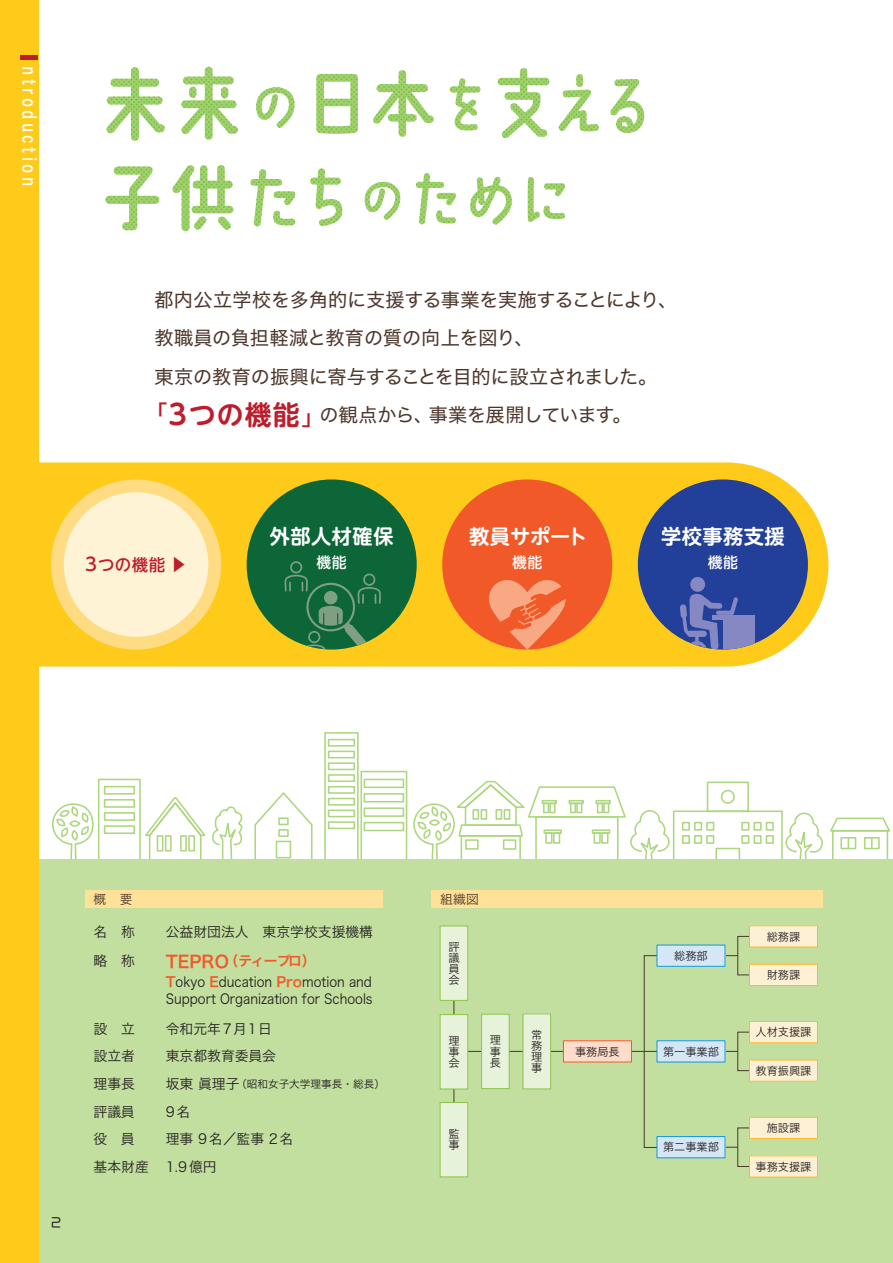
<style>
.page{position:relative;width:893px;height:1263px;background:#fff}
.page>*{position:absolute;margin:0;border:0;box-sizing:border-box;transform-origin:0 0}
.t1{font:700 20.25px "UD Shin M Go Pr 6 N De";letter-spacing:.025em;color:#fff}
.t2{font:19.2px "Hira Kaku Std N W4";letter-spacing:-.01em;color:#4c362b}
.t3{font:19.2px "Shuei Go Kin Std B";letter-spacing:.215em;color:#fff;scale:.8 1}
.t4{font:500 16.5px "UD Shin M Go Pr 6 N";color:#be1d2c}
.t5{font:500 14.85px "UD Shin M Go Pr 6 N";color:#fff}
.t6{font:13.8px/27.6px "Hira Kaku Std N W3";color:#231f20}
.t7{font:13.8px/17px "Hira Kaku Std N W3";color:#231f20;scale:.9 1}
.t8{font:13.8px "Hira Kaku Std N W6";letter-spacing:-.075em;color:#f15929}
.t9{font:13.8px "Hira Kaku Std N W3";letter-spacing:.07em;color:#231f20}
.t10{font:12.75px "Hira Kaku Std N W3";color:#4c362b}
.t11{font:12.75px "VDL Logo Maru Jr Regular";color:#231f20}
.t12{font:11.1px/11.1px "Hira Kaku Std N W3";color:#231f20;text-align:justify}
.t13{font:10.65px "Hira Kaku Std N W3";color:#231f20}
.s1{font-size:26.85px;color:#be1d2c}
.s2{font-family:"UD Shin M Go Pr 6 N De";font-weight:700;font-size:27.75px;color:#be1d2c}
.s3{font-family:"UD Shin M Go Pr 6 N De";font-weight:700;font-size:26.85px;color:#be1d2c}
.s4{font-size:18px}
.s5{font-size:16.95px}
.s6{font-family:"Hira Kaku Std N W6";color:#f15929}
.s7{font-size:13.8px}
</style>
<div class="page">
<svg style="left:52px;top:778px;width:191px;height:81px"></svg>
<svg style="left:254px;top:732px;width:636px;height:127px"></svg>
<div style="left:0;top:859px;width:893px;height:404px;background:#c3dfa0"></div>
<svg style="left:38px;top:462px;width:790px;height:204px;background:#fdce2c"></svg>
<div style="left:57px;top:486px;width:158px;height:157px;background:#fef3d4;border-radius:50%"></div>
<div style="left:51px;top:479px;width:170px;height:170px;border:13px solid #ffdc84;border-radius:50%"></div>
<div style="left:85px;top:891px;width:298px;height:17px;background:#ffe297"></div>
<div style="left:442px;top:479px;width:170px;height:170px;background:#f15929;border-radius:50%"></div>
<svg style="left:481px;top:580px;width:85px;height:69px"></svg>
<div style="left:638px;top:479px;width:170px;height:170px;background:#223f99;border-radius:50%"></div>
<hr style="left:712px;top:616px;width:43px;height:4px;background:#8588c2">
<div style="left:690px;top:577px;width:15px;height:15px;background:#8588c2;border-radius:50%"></div>
<div style="left:723px;top:616px;width:32px;height:33px;background:#8588c2"></div>
<svg style="left:680px;top:594px;width:42px;height:55px"></svg>
<svg style="left:730px;top:597px;width:8px;height:18px"></svg>
<svg style="left:716px;top:611px;width:18px;height:4px"></svg>
<div style="left:247px;top:479px;width:170px;height:170px;background:#0c6638;border-radius:50%"></div>
<svg style="left:284px;top:561px;width:98px;height:88px"></svg>
<div style="left:432px;top:891px;width:391px;height:17px;background:#ffe297"></div>
<div style="left:0;top:0;width:38px;height:1263px;background:#fecb1b"></div>
<div style="left:20px;top:55px;width:18px;height:5px;background:#be1d2c"></div>
<svg style="left:107px;top:67px;width:58px;height:74px"></svg>
<svg style="left:181px;top:67px;width:57px;height:73px"></svg>
<svg style="left:256px;top:87px;width:39px;height:41px"></svg>
<svg style="left:316px;top:74px;width:42px;height:60px"></svg>
<svg style="left:373px;top:70px;width:61px;height:67px"></svg>
<svg style="left:450px;top:78px;width:30px;height:52px"></svg>
<svg style="left:498px;top:68px;width:51px;height:70px"></svg>
<svg style="left:559px;top:74px;width:40px;height:57px"></svg>
<svg style="left:610px;top:79px;width:34px;height:54px"></svg>
<svg style="left:105px;top:166px;width:54px;height:64px"></svg>
<svg style="left:172px;top:165px;width:61px;height:66px"></svg>
<svg style="left:250px;top:169px;width:45px;height:57px"></svg>
<svg style="left:310px;top:168px;width:32px;height:58px"></svg>
<svg style="left:365px;top:182px;width:35px;height:38px"></svg>
<svg style="left:416px;top:173px;width:40px;height:51px"></svg>
<svg style="left:470px;top:177px;width:42px;height:48px"></svg>
<svg style="left:528px;top:177px;width:37px;height:45px"></svg>
<div style="left:644px;top:955px;width:17px;height:193px;border:1px solid #4c362b"></div>
<svg style="left:725px;top:1147px;width:12px;height:1px"></svg>
<div style="left:737px;top:936px;width:16px;height:39px;border:1px solid #4c362b"></div>
<div style="left:737px;top:1032px;width:16px;height:39px;border:1px solid #4c362b"></div>
<div style="left:737px;top:1128px;width:16px;height:39px;border:1px solid #4c362b"></div>
<hr style="left:454px;top:984px;width:1px;height:128px;background:#4c362b">
<div style="left:657px;top:1136px;width:68px;height:22px;background:#d5e7f6"></div>
<div style="left:657px;top:1136px;width:68px;height:22px;border:1px solid #1197d6"></div>
<div style="left:749px;top:926px;width:68px;height:21px;background:#fef0d4"></div>
<div style="left:749px;top:925px;width:69px;height:22px;border:1px solid #fcb825"></div>
<div style="left:749px;top:964px;width:68px;height:21px;background:#fef0d4"></div>
<div style="left:749px;top:964px;width:69px;height:22px;border:1px solid #fcb825"></div>
<div style="left:749px;top:1021px;width:68px;height:22px;background:#fef0d4"></div>
<div style="left:749px;top:1021px;width:69px;height:22px;border:1px solid #fcb825"></div>
<div style="left:749px;top:1060px;width:68px;height:21px;background:#fef0d4"></div>
<div style="left:749px;top:1117px;width:68px;height:21px;background:#fef0d4"></div>
<div style="left:749px;top:1117px;width:69px;height:22px;border:1px solid #fcb825"></div>
<div style="left:749px;top:1156px;width:68px;height:21px;background:#fef0d4"></div>
<div style="left:749px;top:1155px;width:69px;height:22px;border:1px solid #fcb825"></div>
<svg style="left:725px;top:955px;width:13px;height:1px"></svg>
<hr style="left:453px;top:1051px;width:285px;height:1px;background:#4c362b">
<div style="left:440px;top:1014px;width:28px;height:75px;background:#e7f2da"></div>
<div style="left:440px;top:1014px;width:28px;height:75px;border:1px solid #8ac648"></div>
<div style="left:482px;top:1014px;width:27px;height:74px;background:#e7f2da"></div>
<div style="left:481px;top:1014px;width:28px;height:75px;border:1px solid #8ac648"></div>
<div style="left:523px;top:1014px;width:28px;height:75px;background:#e7f2da"></div>
<div style="left:523px;top:1014px;width:28px;height:75px;border:1px solid #8ac648"></div>
<div style="left:563px;top:1041px;width:68px;height:21px;background:#fdddca"></div>
<div style="left:563px;top:1040px;width:69px;height:22px;border:1px solid #f15929"></div>
<div style="left:440px;top:926px;width:28px;height:74px;background:#e7f2da"></div>
<div style="left:440px;top:926px;width:28px;height:74px;border:1px solid #8ac648"></div>
<div style="left:440px;top:1102px;width:28px;height:75px;background:#e7f2da"></div>
<div style="left:440px;top:1102px;width:28px;height:75px;border:1px solid #8ac648"></div>
<div style="left:657px;top:1041px;width:68px;height:21px;background:#d5e7f6"></div>
<div style="left:657px;top:1040px;width:68px;height:22px;border:1px solid #1197d6"></div>
<div style="left:657px;top:945px;width:68px;height:21px;background:#d5e7f6"></div>
<p class="t3" style="left:43px;top:66px;width:152px;rotate:90deg">ntroduction</p>
<p class="t2" style="left:154px;top:285px;width:524px">都内公立学校を多角的に支援する事業を実施することにより、</p>
<p class="t2" style="left:154px;top:324px;width:381px">教職員の負担軽減と教育の質の向上を図り、</p>
<p class="t2" style="left:154px;top:362px;width:504px">東京の教育の振興に寄与することを目的に設立されました。</p>
<p class="t2" style="left:141px;top:400px;width:492px"><span class="s1">「</span><span class="s2">3</span><span class="s3">つの機能</span><span class="s1">」</span>の観点から、事業を展開しています。</p>
<p class="t1" style="left:270px;top:519px;width:125px">外部人材確保</p>
<p class="t4" style="left:85px;top:551px;width:104px"><span class="s4">3</span>つの機能 <span class="s5">▶</span></p>
<p class="t5" style="left:317px;top:550px;width:32px">機能</p>
<p class="t1" style="left:469px;top:519px;width:120px">教員サポート</p>
<p class="t5" style="left:512px;top:550px;width:32px">機能</p>
<p class="t1" style="left:661px;top:519px;width:125px">学校事務支援</p>
<p class="t5" style="left:708px;top:550px;width:32px">機能</p>
<p class="t11" style="left:51px;top:1214px;width:12px">2</p>
<p class="t10" style="left:94px;top:890px;width:40px">概　要</p>
<p class="t6" style="left:94px;top:918px;width:43px">名　称</p>
<p class="t6" style="left:166px;top:918px;width:209px">公益財団法人　東京学校支援機構</p>
<p class="t6" style="left:94px;top:947px;width:43px">略　称</p>
<p class="t8" style="left:166px;top:950px;width:151px"><span class="s5">TEPRO</span>（ティープロ）</p>
<p class="t7" style="left:166px;top:973px;width:231px"><span class="s6">T</span>okyo <span class="s6">E</span>ducation <span class="s6">Pro</span>motion and<br>Support Organization for Schools</p>
<p class="t6" style="left:94px;top:1015px;width:43px">設　立</p>
<p class="t9" style="left:166px;top:1018px;width:108px">令和元年7月1日</p>
<p class="t6" style="left:94px;top:1042px;width:43px">設立者</p>
<p class="t6" style="left:166px;top:1042px;width:111px">東京都教育委員会</p>
<p class="t6" style="left:94px;top:1070px;width:43px">理事長</p>
<p class="t13" style="left:166px;top:1076px;width:221px"><span class="s7">坂東眞理子</span>（昭和女子大学理事長・総長）</p>
<p class="t6" style="left:94px;top:1097px;width:43px">評議員</p>
<p class="t6" style="left:166px;top:1097px;width:26px">9名</p>
<p class="t6" style="left:94px;top:1125px;width:43px">役　員</p>
<p class="t6" style="left:94px;top:1125px;width:201px;text-indent:72px">理事 9名／監事 2名基本財産 1.9億円</p>
<p class="t10" style="left:440px;top:890px;width:40px">組織図</p>
<p class="t12" style="left:448px;top:941px;width:13px">評議員会</p>
<p class="t12" style="left:448px;top:1035px;width:12px">理事会</p>
<p class="t12" style="left:490px;top:1034px;width:12px">理事長</p>
<p class="t12" style="left:531px;top:1029px;width:12px">常務理事</p>
<p class="t12" style="left:448px;top:1128px;width:12px">監事</p>
<p class="t12" style="left:674px;top:950px;width:35px">総務部</p>
<p class="t12" style="left:575px;top:1046px;width:46px">事務局長</p>
<p class="t12" style="left:663px;top:1046px;width:57px">第一事業部</p>
<p class="t12" style="left:663px;top:1141px;width:57px">第二事業部</p>
<p class="t12" style="left:767px;top:931px;width:35px">総務課</p>
<p class="t12" style="left:767px;top:969px;width:35px">財務課</p>
<p class="t12" style="left:756px;top:1026px;width:57px">人材支援課</p>
<p class="t12" style="left:756px;top:1065px;width:57px">教育振興課</p>
<p class="t12" style="left:767px;top:1122px;width:35px">施設課</p>
<p class="t12" style="left:756px;top:1161px;width:57px">事務支援課</p>
</div>
